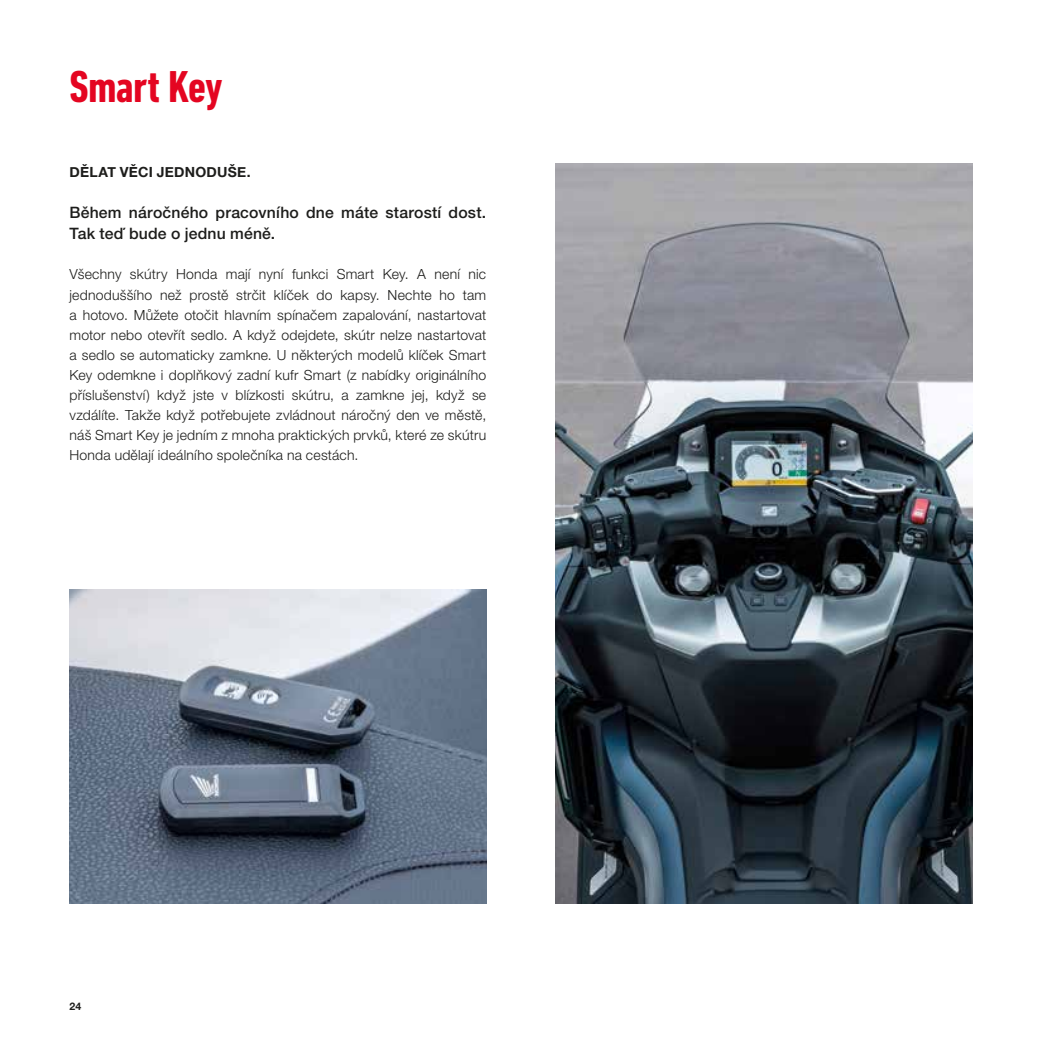
<style>
.page{position:relative;width:1042px;height:1042px;background:#fff}
.page>*{position:absolute;margin:0;border:0;box-sizing:border-box;transform-origin:0 0}
.t1{font:700 condensed 45.5px "DIN Next LT Pro";letter-spacing:-.015em;color:#e40521}
.t2{font:500 15.75px/21px "Helvetica Neue LT Pro";letter-spacing:.01em;color:#1d1d1b}
.t3{font:300 14px/20.1px "Helvetica Neue LT Pro";letter-spacing:.015em;color:#1d1d1b;text-align:justify}
.t4{font:700 14px "Helvetica Neue";letter-spacing:.015em;color:#1d1d1b}
.t5{font:700 10.5px "Helvetica Neue LT Pro";color:#1d1d1b}
</style>
<div class="page">
<img style="left:69px;top:590px;width:417px;height:313px">
<img style="left:556px;top:163px;width:416px;height:740px">
<h1 class="t1" style="left:69px;top:61px;width:155px">Smart Key</h1>
<p class="t4" style="left:69px;top:161px;width:183px">DĚLAT VĚCI JEDNODUŠE.</p>
<p class="t2" style="left:69px;top:202px;width:418px">Během náročného pracovního dne máte starostí dost.<br>Tak teď bude o jednu méně.</p>
<p class="t3" style="left:69px;top:264px;width:418px">Všechny skútry Honda mají nyní funkci Smart Key. A není nic jednoduššího než prostě strčit klíček do kapsy. Nechte ho tam a hotovo. Můžete otočit hlavním spínačem zapalování, nastartovat motor nebo otevřít sedlo. A když odejdete, skútr nelze nastartovat a sedlo se automaticky zamkne. U některých modelů klíček Smart Key odemkne i doplňkový zadní kufr Smart (z nabídky originálního příslušenství) když jste v blízkosti skútru, a zamkne jej, když se vzdálíte. Takže když potřebujete zvládnout náročný den ve městě, náš Smart Key je jedním z mnoha praktických prvků, které ze skútru Honda udělají ideálního společníka na cestách.</p>
<p class="t5" style="left:69px;top:1000px;width:13px">24</p>
</div>
